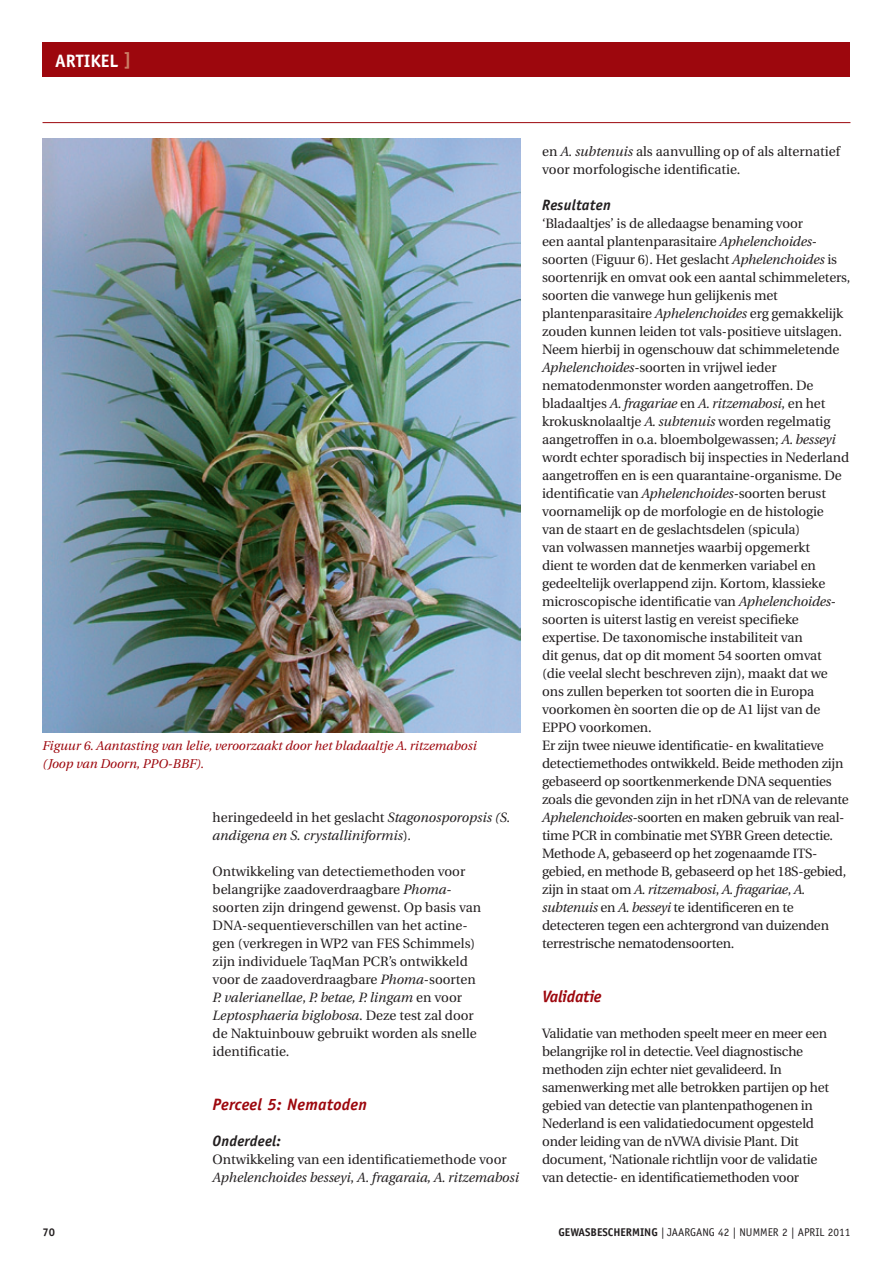
<style>
.page{position:relative;width:893px;height:1263px;background:#fff}
.page>*{position:absolute;margin:0;border:0;box-sizing:border-box;transform-origin:0 0}
.t1{font:700 18px "Officina Sans";color:#fff}
.t2{font:italic 700 16.5px "Officina Sans";letter-spacing:.005em;color:#9d070d}
.t3{font:italic 700 16.5px "Officina Sans";letter-spacing:-.02em;color:#9d070d}
.t4{font:italic 700 15px "Officina Sans";letter-spacing:.015em;color:#231f20}
.t5{font:13.5px/18px "Utopia";letter-spacing:-.01em;color:#231f20}
.t6{font:italic 13.5px/18px "Utopia";color:#231f20}
.t7{font:italic 12.75px/18px "Utopia";color:#9d070d}
.t8{font:11.25px "Officina Sans";color:#231f20}
.t9{font:700 11.25px "Officina Sans";color:#231f20}
.s1{color:#cb7c64}
.s2{font-style:normal}
.s3{font-style:italic}
.s4{font-weight:700}
</style>
<div class="page">
<div style="left:43px;top:43px;width:807px;height:34px;background:#9d070d"></div>
<hr style="left:43px;top:122px;width:807px;height:1px;background:#9d070d">
<img style="left:43px;top:138px;width:478px;height:594px">
<h1 class="t1" style="left:55px;top:49px;width:78px">ARTIKEL <span class="s1">]</span></h1>
<p class="t7" style="left:43px;top:737px;width:436px">Figuur 6. Aantasting van lelie, veroorzaakt door het bladaaltje A. ritzemabosi (Joop van Doorn, PPO-BBF).</p>
<p class="t6" style="left:213px;top:809px;width:299px"><span class="s2">heringedeeld in het geslacht</span> Stagonosporopsis (S. andigena en S. crystalliniformis<span class="s2">)</span>.</p>
<p class="t5" style="left:213px;top:863px;width:270px">Ontwikkeling van detectiemethoden voor belangrijke zaadoverdraagbare <span class="s3">Phoma&shy;</span>soorten zijn dringend gewenst. Op basis van DNA-sequentieverschillen van het actine&shy;gen (verkregen in WP2 van FES Schimmels) zijn individuele TaqMan PCR’s ontwikkeld voor de zaadoverdraagbare <span class="s3">Phoma</span>-soorten <span class="s3">P. valerianellae</span>, <span class="s3">P. betae, P. lingam</span> en voor <span class="s3">Leptosphaeria biglobosa</span>. Deze test zal door de Naktuinbouw gebruikt worden als snelle identificatie.</p>
<p class="t2" style="left:213px;top:1095px;width:156px">Perceel 5: Nematoden</p>
<p class="t4" style="left:213px;top:1132px;width:70px">Onderdeel:</p>
<p class="t6" style="left:213px;top:1151px;width:308px"><span class="s2">Ontwikkeling van een identificatiemethode voor<br></span>Aphelenchoides besseyi<span class="s2">,</span> A. fragaraia, A. ritzemabosi</p>
<p class="t5" style="left:542px;top:143px;width:299px">en <span class="s3">A. subtenuis</span> als aanvulling op of als alternatief voor morfologische identificatie.</p>
<p class="t4" style="left:542px;top:196px;width:70px">Resultaten</p>
<p class="t5" style="left:542px;top:215px;width:310px">‘Bladaaltjes’ is de alledaagse benaming voor<br>een aantal plantenparasitaire <span class="s3">Aphelenchoides&shy;</span>soorten (Figuur 6). Het geslacht <span class="s3">Aphelenchoides</span> is soortenrijk en omvat ook een aantal schimmeleters, soorten die vanwege hun gelijkenis met plantenparasitaire <span class="s3">Aphelenchoides</span> erg gemakkelijk zouden kunnen leiden tot vals-positieve uitslagen.<br>Neem hierbij in ogenschouw dat schimmeletende <span class="s3">Aphelenchoides</span>-soorten in vrijwel ieder nematodenmonster worden aangetroffen. De bladaaltjes <span class="s3">A. fragariae</span> en <span class="s3">A. ritzemabosi</span>, en het krokusknolaaltje <span class="s3">A. subtenuis</span> worden regelmatig aangetroffen in o.a. bloembolgewassen; <span class="s3">A. besseyi </span>wordt echter sporadisch bij inspecties in Nederland aangetroffen en is een quarantaine-organisme. De identificatie van <span class="s3">Aphelenchoides</span>-soorten berust voornamelijk op de morfologie en de histologie<br>van de staart en de geslachtsdelen (spicula)<br>van volwassen mannetjes waarbij opgemerkt<br>dient te worden dat de kenmerken variabel en gedeeltelijk overlappend zijn. Kortom, klassieke microscopische identificatie van <span class="s3">Aphelenchoides&shy;</span>soorten is uiterst lastig en vereist specifieke expertise. De taxonomische instabiliteit van<br>dit genus, dat op dit moment 54 soorten omvat<br>(die veelal slecht beschreven zijn), maakt dat we ons zullen beperken tot soorten die in Europa voorkomen èn soorten die op de A1 lijst van de EPPO voorkomen.<br>Er zijn twee nieuwe identificatie- en kwalitatieve detectiemethodes ontwikkeld. Beide methoden zijn gebaseerd op soortkenmerkende DNA sequenties zoals die gevonden zijn in het rDNA van de relevante <span class="s3">Aphelenchoides-</span>soorten en maken gebruik van real&shy;time PCR in combinatie met SYBR Green detectie.<br>Methode A, gebaseerd op het zogenaamde ITS&shy;gebied, en methode B, gebaseerd op het 18S-gebied, zijn in staat om <span class="s3">A. ritzemabosi</span>, <span class="s3">A. fragariae</span>, <span class="s3">A. subtenuis</span> en <span class="s3">A. besseyi</span> te identificeren en te detecteren tegen een achtergrond van duizenden terrestrische nematodensoorten.</p>
<p class="t3" style="left:542px;top:987px;width:61px">Validatie</p>
<p class="t5" style="left:542px;top:1025px;width:288px">Validatie van methoden speelt meer en meer een belangrijke rol in detectie. Veel diagnostische methoden zijn echter niet gevalideerd. In samenwerking met alle betrokken partijen op het gebied van detectie van plantenpathogenen in Nederland is een validatiedocument opgesteld onder leiding van de nVWA divisie Plant. Dit document, ‘Nationale richtlijn voor de validatie van detectie- en identificatiemethoden voor</p>
<p class="t9" style="left:43px;top:1225px;width:14px">70</p>
<p class="t8" style="left:558px;top:1226px;width:293px"><span class="s4">GEWASBESCHERMING</span> | JAARGANG 42 | NUMMER 2 | APRIL 2011</p>
</div>
